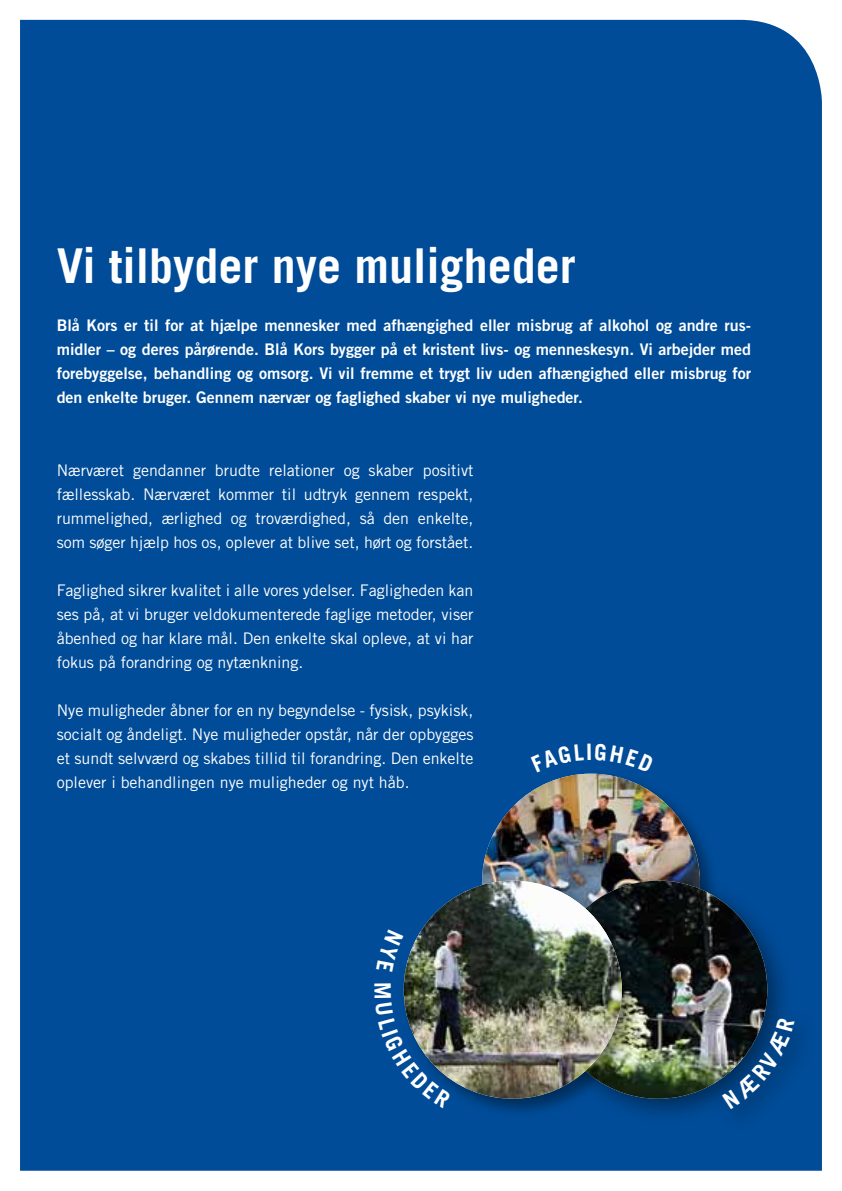
<style>
.page{position:relative;width:842px;height:1191px;background:#fff}
.page>*{position:absolute;margin:0;border:0;box-sizing:border-box;transform-origin:0 0}
.t1{font:700 48px "Trade Gothic LT";color:#fff}
.t2{font:16px/24px "Trade Gothic LT";color:#fff;text-align:justify}
.t3{font:16px/24px "Trade Gothic LT Bold Two";color:#fff;text-align:justify}
</style>
<div class="page">
<div style="left:20px;top:20px;width:802px;height:1150px;background:#004c98"></div>
<div style="left:477px;top:769px;width:243px;height:239px;background:#000;opacity:.4"></div>
<img style="left:482px;top:773px;width:218px;height:103px">
<div style="left:538px;top:869px;width:280px;height:264px;background:#000;opacity:.4"></div>
<img style="left:549px;top:880px;width:218px;height:218px;border-radius:109px">
<div style="left:399px;top:876px;width:243px;height:243px;background:#000;opacity:.4"></div>
<img style="left:404px;top:880px;width:218px;height:218px;border-radius:109px">
<svg style="left:722px;top:1016px;width:73px;height:93px;background:#0e4173"></svg>
<div style="left:531px;top:743px;width:123px;height:29px;background:#004c98"></div>
<svg style="left:376px;top:929px;width:28px;height:42px"></svg>
<svg style="left:374px;top:983px;width:78px;height:125px;background:#1e507d"></svg>
<h1 class="t1" style="left:57px;top:236px;width:521px">Vi tilbyder nye muligheder</h1>
<p class="t3" style="left:57px;top:313px;width:696px">Blå Kors er til for at hjælpe mennesker med afhængighed eller misbrug af alkohol og andre rus&shy;midler – og deres pårørende. Blå Kors bygger på et kristent livs- og menneskesyn. Vi arbejder med forebyggelse, behandling og omsorg. Vi vil fremme et trygt liv uden afhængighed eller misbrug for den enkelte bruger. Gennem nærvær og faglighed skaber vi nye muligheder.</p>
<p class="t2" style="left:57px;top:458px;width:418px">Nærværet gendanner brudte relationer og skaber positivt fællesskab. Nærværet kommer til udtryk gennem respekt, rummelighed, ærlighed og troværdighed, så den enkelte, som søger hjælp hos os, oplever at blive set, hørt og forstået.</p>
<p class="t2" style="left:57px;top:578px;width:418px">Faglighed sikrer kvalitet i alle vores ydelser. Fagligheden kan ses på, at vi bruger veldokumenterede faglige metoder, viser åbenhed og har klare mål. Den enkelte skal opleve, at vi har fokus på forandring og nytænkning.</p>
<p class="t2" style="left:57px;top:698px;width:418px">Nye muligheder åbner for en ny begyndelse - fysisk, psykisk, socialt og åndeligt. Nye muligheder opstår, når der opbygges et sundt selvværd og skabes tillid til forandring. Den enkelte oplever i behandlingen nye muligheder og nyt håb.</p>
</div>
